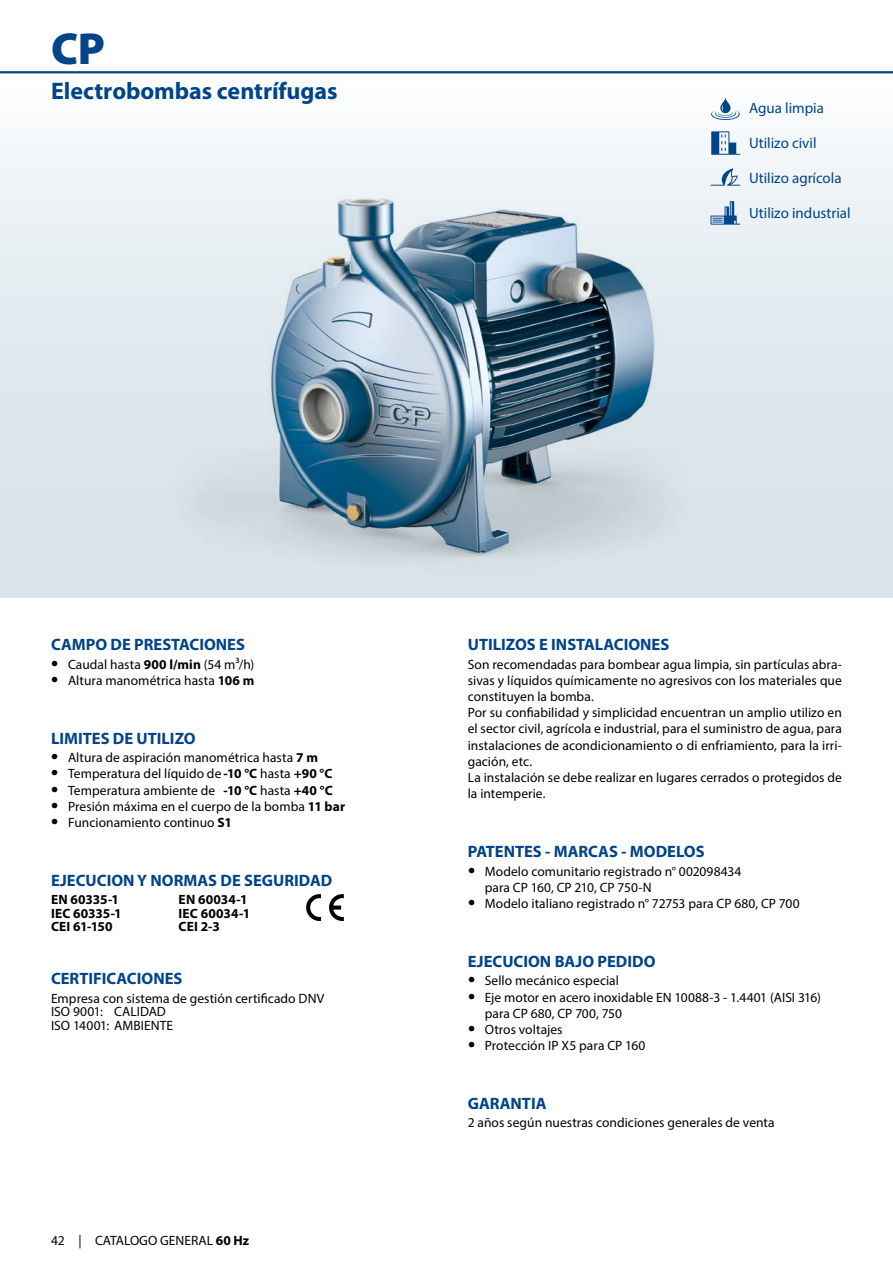
<style>
.page{position:relative;width:893px;height:1263px;background:#fff}
.page>*{position:absolute;margin:0;border:0;box-sizing:border-box;transform-origin:0 0}
.t1{font:900 45px "Myriad Pro";color:#004489}
.t2{font:700 24px "Myriad Pro";color:#004489}
.t3{font:700 16.5px "Myriad Pro";color:#004489}
.t4{font:15px "Myriad Pro";color:#004489}
.t5{font:13.5px/16.2px "Myriad Pro";letter-spacing:.005em;color:#000}
.t6{font:700 13.5px/13.5px "Myriad Pro";letter-spacing:.005em;color:#000}
.s1{font-weight:700;font-size:21px}
.s2{font-weight:700}
</style>
<div class="page">
<div style="left:0;top:72px;width:893px;height:525px;background:linear-gradient(to bottom,#f7fafb,#d2e0e7)"></div>
<hr style="left:0;top:71px;width:893px;height:2px;background:#004489">
<img style="left:153px;top:180px;width:578px;height:417px">
<img style="left:270px;top:198px;width:384px;height:354px">
<svg style="left:329px;top:894px;width:15px;height:27px"></svg>
<svg style="left:306px;top:894px;width:15px;height:27px"></svg>
<svg style="left:711px;top:98px;width:29px;height:22px"></svg>
<svg style="left:711px;top:131px;width:29px;height:24px"></svg>
<svg style="left:710px;top:201px;width:30px;height:24px"></svg>
<svg style="left:710px;top:168px;width:30px;height:18px"></svg>
<h1 class="t1" style="left:51px;top:18px;width:55px">CP</h1>
<h2 class="t2" style="left:51px;top:75px;width:288px">Electrobombas centrífugas</h2>
<p class="t4" style="left:749px;top:99px;width:76px">Agua limpia</p>
<p class="t4" style="left:749px;top:134px;width:69px">Utilizo civil</p>
<p class="t4" style="left:749px;top:169px;width:94px">Utilizo agrícola</p>
<p class="t4" style="left:749px;top:204px;width:103px">Utilizo industrial</p>
<p class="t3" style="left:51px;top:634px;width:195px">CAMPO DE PRESTACIONES</p>
<p class="t5" style="left:51px;top:656px;width:205px"><span class="s1">•</span> Caudal hasta <span class="s2">900 l/min</span> (54 m³/h)</p>
<p class="t5" style="left:51px;top:672px;width:205px"><span class="s1">•</span> Altura manométrica hasta <span class="s2">106 m</span></p>
<p class="t3" style="left:51px;top:727px;width:146px">LIMITES DE UTILIZO</p>
<p class="t5" style="left:51px;top:749px;width:268px"><span class="s1">•</span> Altura de aspiración manométrica hasta <span class="s2">7 m</span></p>
<p class="t5" style="left:51px;top:765px;width:283px"><span class="s1">•</span> Temperatura del líquido de <span class="s2">-10 °C</span> hasta <span class="s2">+90 °C</span></p>
<p class="t5" style="left:51px;top:782px;width:283px"><span class="s1">•</span> Temperatura ambiente de <span class="s2">-10 °C</span> hasta <span class="s2">+40 °C</span></p>
<p class="t5" style="left:51px;top:798px;width:295px"><span class="s1">•</span> Presión máxima en el cuerpo de la bomba <span class="s2">11 bar</span></p>
<p class="t5" style="left:51px;top:814px;width:182px"><span class="s1">•</span> Funcionamiento continuo <span class="s2">S1</span></p>
<p class="t3" style="left:51px;top:870px;width:283px">EJECUCION Y NORMAS DE SEGURIDAD</p>
<p class="t6" style="left:51px;top:892px;width:72px">EN 60335-1<br>IEC 60335-1<br>CEI 61-150</p>
<p class="t6" style="left:179px;top:892px;width:73px">EN 60034-1<br>IEC 60034-1<br>CEI 2-3</p>
<p class="t3" style="left:51px;top:968px;width:133px">CERTIFICACIONES</p>
<p class="t5" style="left:51px;top:991px;width:275px;line-height:13.5px">Empresa con sistema de gestión certificado DNV<br>ISO 9001: CALIDAD<br>ISO 14001: AMBIENTE</p>
<p class="t5" style="left:51px;top:1232px;width:200px">42 | CATALOGO GENERAL <span class="s2">60 Hz</span></p>
<p class="t3" style="left:468px;top:634px;width:203px">UTILIZOS E INSTALACIONES</p>
<p class="t5" style="left:468px;top:656px;width:376px">Son recomendadas para bombear agua limpia, sin partículas abra&shy;sivas y líquidos químicamente no agresivos con los materiales que constituyen la bomba.<br>Por su confiabilidad y simplicidad encuentran un amplio utilizo en el sector civil, agrícola e industrial, para el suministro de agua, para instalaciones de acondicionamiento o di enfriamiento, para la irri&shy;gación, etc.<br>La instalación se debe realizar en lugares cerrados o protegidos de la intemperie.</p>
<p class="t3" style="left:468px;top:841px;width:238px">PATENTES - MARCAS - MODELOS</p>
<p class="t5" style="left:485px;top:863px;width:258px;text-indent:-17px"><span class="s1">•</span> Modelo comunitario registrado n° 002098434 para CP 160, CP 210, CP 750-N</p>
<p class="t5" style="left:468px;top:895px;width:333px"><span class="s1">•</span> Modelo italiano registrado n° 72753 para CP 680, CP 700</p>
<p class="t3" style="left:468px;top:951px;width:189px">EJECUCION BAJO PEDIDO</p>
<p class="t5" style="left:468px;top:972px;width:152px"><span class="s1">•</span> Sello mecánico especial</p>
<p class="t5" style="left:485px;top:989px;width:338px;text-indent:-17px"><span class="s1">•</span> Eje motor en acero inoxidable EN 10088-3 - 1.4401 (AISI 316) para CP 680, CP 700, 750</p>
<p class="t5" style="left:468px;top:1021px;width:96px"><span class="s1">•</span> Otros voltajes</p>
<p class="t5" style="left:468px;top:1037px;width:179px"><span class="s1">•</span> Protección IP X5 para CP 160</p>
<p class="t3" style="left:468px;top:1093px;width:80px">GARANTIA</p>
<p class="t5" style="left:468px;top:1114px;width:308px">2 años según nuestras condiciones generales de venta</p>
</div>
